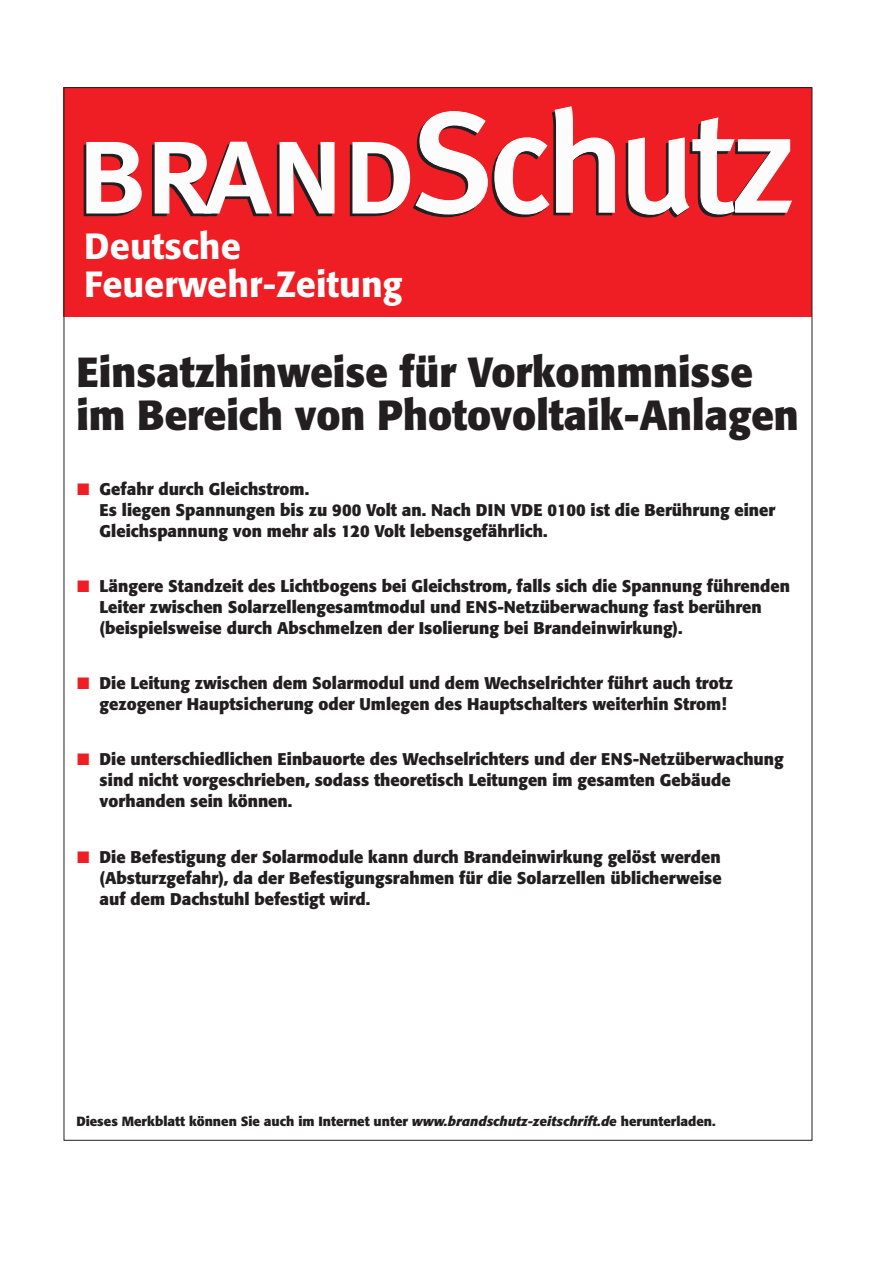
<style>
.page{position:relative;width:893px;height:1263px;background:#fff}
.page>*{position:absolute;margin:0;border:0;box-sizing:border-box;transform-origin:0 0}
.t1{font:700 41.7px/43.2px "Formata";color:#231f20;scale:.96 1}
.t2{font:500 36px/37.7px "Formata";color:#fff}
.t3{font:700 16.8px/21px "Formata";color:#231f20}
.t4{font:700 13.2px "Formata";color:#231f20}
.s1{font-family:"European Pi Three";font-weight:400;color:#ee1e24}
.s2{font-style:italic}
</style>
<div class="page">
<div style="left:64px;top:87px;width:748px;height:230px;background:#ee1e24"></div>
<svg style="left:625px;top:117px;width:167px;height:101px"></svg>
<svg style="left:84px;top:142px;width:58px;height:74px"></svg>
<svg style="left:152px;top:142px;width:182px;height:74px"></svg>
<svg style="left:350px;top:106px;width:265px;height:112px"></svg>
<h2 class="t2" style="left:84px;top:231px;width:319px">Deutsche<br>Feuerwehr-Zeitung</h2>
<h1 class="t1" style="left:76px;top:354px;width:754px">Einsatzhinweise für Vorkommnisse im Bereich von Photovoltaik-Anlagen</h1>
<p class="t3" style="left:100px;top:480px;width:677px;text-indent:-23px"><span class="s1">-</span> Gefahr durch Gleichstrom.<br>Es liegen Spannungen bis zu 900 Volt an. Nach DIN VDE 0100 ist die Berührung einer<br>Gleichspannung von mehr als 120 Volt lebensgefährlich.</p>
<p class="t3" style="left:100px;top:577px;width:692px;text-indent:-23px"><span class="s1">-</span> Längere Standzeit des Lichtbogens bei Gleichstrom, falls sich die Spannung führenden<br>Leiter zwischen Solarzellengesamtmodul und ENS-Netzüberwachung fast berühren (beispielsweise durch Abschmelzen der Isolierung bei Brandeinwirkung).</p>
<p class="t3" style="left:100px;top:674px;width:635px;text-indent:-23px"><span class="s1">-</span> Die Leitung zwischen dem Solarmodul und dem Wechselrichter führt auch trotz gezogener Hauptsicherung oder Umlegen des Hauptschalters weiterhin Strom!</p>
<p class="t3" style="left:100px;top:750px;width:685px;text-indent:-23px"><span class="s1">-</span> Die unterschiedlichen Einbauorte des Wechselrichters und der ENS-Netzüberwachung sind nicht vorgeschrieben, sodass theoretisch Leitungen im gesamten Gebäude vorhanden sein können.</p>
<p class="t3" style="left:100px;top:847px;width:623px;text-align:justify;text-indent:-23px"><span class="s1">-</span> Die Befestigung der Solarmodule kann durch Brandeinwirkung gelöst werden (Absturzgefahr), da der Befestigungsrahmen für die Solarzellen üblicherweise auf dem Dachstuhl befestigt wird.</p>
<p class="t4" style="left:76px;top:1115px;width:641px">Dieses Merkblatt können Sie auch im Internet unter <span class="s2">www.brandschutz-zeitschrift.de</span> herunterladen.</p>
</div>
